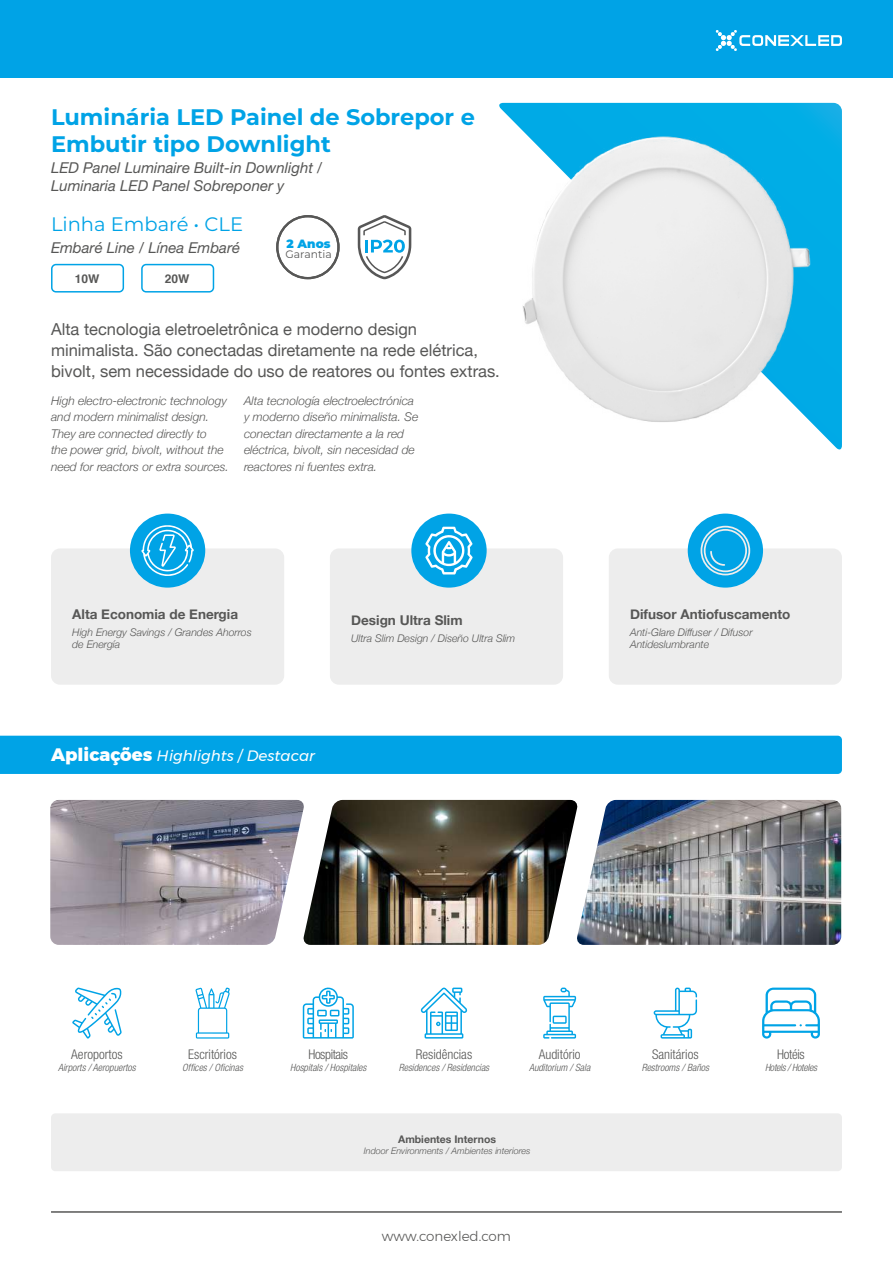
<style>
.page{position:relative;width:893px;height:1263px;background:#fff}
.page>*{position:absolute;margin:0;border:0;box-sizing:border-box;transform-origin:0 0}
.t1{font:700 22.5px/27px "Montserrat";color:#00a3e6}
.t2{font:19.5px "Montserrat";color:#00a3e6}
.t3{font:16.5px/21px "Helvetica Neue";color:#575756}
.t4{font:italic 15px/18px "Helvetica Neue LT Std";color:#575756}
.t5{font:italic 15px "Montserrat";color:#fff}
.t6{font:700 13.5px "Helvetica Neue";color:#575756}
.t7{font:300 13.5px "Montserrat";color:#575756}
.t8{font:300 condensed 13.35px "Helvetica Neue LT Std";color:#575756}
.t9{font:300 condensed 13.35px "Helvetica Neue LT Std";letter-spacing:-.03em;color:#575756}
.t10{font:italic 300 12px/16.5px "Helvetica Neue";color:#575756}
.t11{font:700 12px "Helvetica";color:#575756}
.t12{font:900 12px "Montserrat";color:#00a3e6}
.t13{font:10.8px "Montserrat";color:#575756}
.t14{font:italic 300 10.5px/12.6px "Helvetica Neue";color:#575756}
.t15{font:700 10.5px "Helvetica Neue";color:#575756}
.t16{font:italic 300 condensed 10.05px "Helvetica Neue LT Std";color:#575756}
.t17{font:italic 300 condensed 10.05px "Helvetica Neue LT Std";letter-spacing:-.025em;color:#575756}
.t18{font:italic 300 9px "Helvetica Neue";color:#575756}
.s1{font-weight:800;font-style:normal;font-size:18px}
</style>
<div class="page">
<hr style="left:51px;top:1211px;width:791px;height:2px;background:#575756">
<div style="left:0;top:0;width:893px;height:77px;background:#00a3e6"></div>
<svg style="left:716px;top:30px;width:126px;height:21px"></svg>
<svg style="left:499px;top:103px;width:343px;height:347px;background:#1bb4e8"></svg>
<div style="left:51px;top:264px;width:73px;height:29px;border:2px solid #00a3e6;border-radius:4px"></div>
<div style="left:141px;top:264px;width:73px;height:29px;border:2px solid #00a3e6;border-radius:4px"></div>
<img style="left:50px;top:800px;width:253px;height:145px">
<img style="left:303px;top:800px;width:273px;height:145px">
<img style="left:576px;top:800px;width:265px;height:145px">
<div style="left:51px;top:548px;width:233px;height:137px;background:#ededed;border-radius:9px"></div>
<div style="left:330px;top:548px;width:233px;height:137px;background:#ededed;border-radius:9px"></div>
<div style="left:609px;top:548px;width:233px;height:137px;background:#ededed;border-radius:9px"></div>
<div style="left:130px;top:514px;width:75px;height:74px;background:#00a3e6;border-radius:50%"></div>
<div style="left:411px;top:514px;width:76px;height:74px;background:#00a3e6;border-radius:50%"></div>
<div style="left:688px;top:514px;width:75px;height:74px;background:#00a3e6;border-radius:50%"></div>
<div style="left:276px;top:215px;width:64px;height:65px;border:2px solid #575756;border-radius:50%"></div>
<div style="left:51px;top:1113px;width:791px;height:58px;background:#ededed"></div>
<img style="left:499px;top:127px;width:334px;height:320px">
<svg style="left:358px;top:215px;width:53px;height:64px"></svg>
<svg style="left:700px;top:526px;width:50px;height:49px"></svg>
<svg style="left:425px;top:527px;width:48px;height:47px"></svg>
<svg style="left:141px;top:524px;width:53px;height:53px"></svg>
<svg style="left:303px;top:987px;width:51px;height:51px"></svg>
<svg style="left:653px;top:987px;width:44px;height:51px"></svg>
<svg style="left:72px;top:987px;width:50px;height:52px"></svg>
<svg style="left:195px;top:987px;width:35px;height:51px"></svg>
<svg style="left:543px;top:987px;width:33px;height:51px"></svg>
<svg style="left:762px;top:987px;width:58px;height:52px"></svg>
<svg style="left:420px;top:987px;width:47px;height:51px"></svg>
<div style="left:0;top:736px;width:842px;height:38px;background:#00a3e6"></div>
<h1 class="t1" style="left:51px;top:102px;width:425px">Luminária LED Painel de Sobrepor e<br>Embutir tipo Downlight</h1>
<p class="t4" style="left:51px;top:158px;width:273px">LED Panel Luminaire Built-in Downlight /<br>Luminaria LED Panel Sobreponer y</p>
<h2 class="t2" style="left:51px;top:211px;width:194px">Linha Embaré • CLE</h2>
<p class="t4" style="left:51px;top:238px;width:191px">Embaré Line / Línea Embaré</p>
<p class="t11" style="left:75px;top:269px;width:26px">10W</p>
<p class="t11" style="left:165px;top:269px;width:26px">20W</p>
<p class="t12" style="left:287px;top:235px;width:46px">2 Anos</p>
<p class="t13" style="left:285px;top:247px;width:48px">Garantia</p>
<h3 class="t3" style="left:51px;top:318px;width:450px">Alta tecnologia eletroeletrônica e moderno design minimalista. São conectadas diretamente na rede elétrica, bivolt, sem necessidade do uso de reatores ou fontes extras.</h3>
<p class="t10" style="left:51px;top:392px;width:179px">High electro-electronic technology and modern minimalist design.<br>They are connected directly to<br>the power grid, bivolt, without the need for reactors or extra sources.</p>
<p class="t10" style="left:244px;top:392px;width:176px">Alta tecnología electroelectrónica y moderno diseño minimalista. Se conectan directamente a la red eléctrica, bivolt, sin necesidad de reactores ni fuentes extra.</p>
<p class="t6" style="left:72px;top:605px;width:167px">Alta Economia de Energia</p>
<p class="t14" style="left:72px;top:625px;width:181px">High Energy Savings / Grandes Ahorros de Energía</p>
<p class="t6" style="left:351px;top:612px;width:113px">Design Ultra Slim</p>
<p class="t14" style="left:351px;top:632px;width:166px">Ultra Slim Design / Diseño Ultra Slim</p>
<p class="t5" style="left:51px;top:744px;width:265px"><span class="s1">Aplicações</span> Highlights / Destacar</p>
<p class="t6" style="left:630px;top:605px;width:162px">Difusor Antiofuscamento</p>
<p class="t14" style="left:630px;top:625px;width:124px">Anti-Glare Diffuser / Difusor<br>Antideslumbrante</p>
<p class="t8" style="left:71px;top:1046px;width:53px">Aeroportos</p>
<p class="t16" style="left:58px;top:1061px;width:79px">Airports / Aeropuertos</p>
<p class="t8" style="left:188px;top:1046px;width:50px">Escritórios</p>
<p class="t16" style="left:182px;top:1061px;width:62px">Offices / Oficinas</p>
<p class="t9" style="left:308px;top:1046px;width:41px">Hospitais</p>
<p class="t16" style="left:290px;top:1061px;width:78px">Hospitals / Hospitales</p>
<p class="t8" style="left:416px;top:1046px;width:58px">Residências</p>
<p class="t16" style="left:399px;top:1061px;width:92px">Residences / Residencias</p>
<p class="t8" style="left:539px;top:1046px;width:43px">Auditório</p>
<p class="t16" style="left:529px;top:1061px;width:63px">Auditorium / Sala</p>
<p class="t15" style="left:398px;top:1132px;width:99px">Ambientes Internos</p>
<p class="t18" style="left:364px;top:1145px;width:168px">Indoor Environments / Ambientes interiores</p>
<p class="t7" style="left:382px;top:1226px;width:131px">www.conexled.com</p>
<p class="t8" style="left:652px;top:1046px;width:48px">Sanitários</p>
<p class="t16" style="left:642px;top:1061px;width:69px">Restrooms / Baños</p>
<p class="t8" style="left:777px;top:1046px;width:29px">Hotéis</p>
<p class="t17" style="left:765px;top:1061px;width:54px">Hotels / Hoteles</p>
</div>
